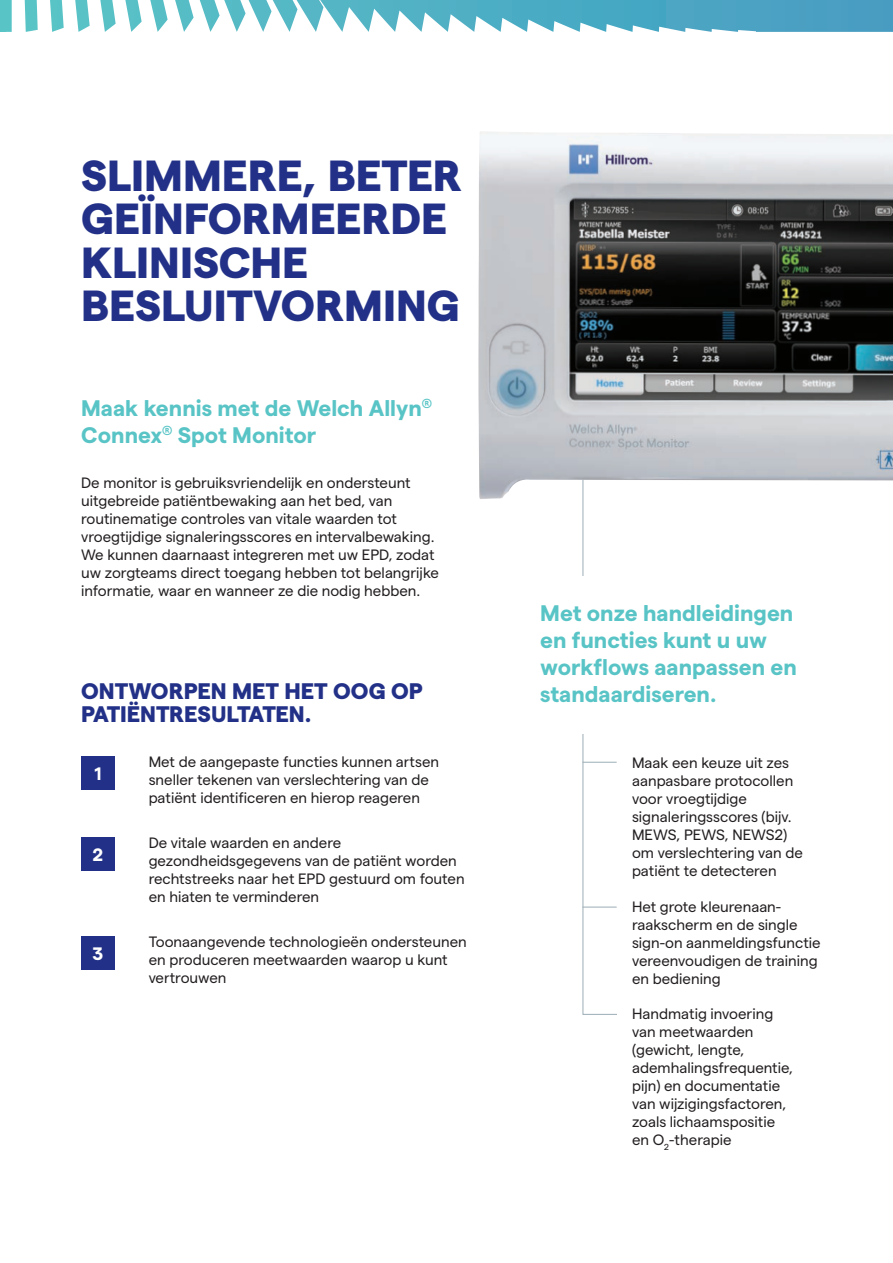
<style>
.page{position:relative;width:893px;height:1263px;background:#fff}
.page>*{position:absolute;margin:0;border:0;box-sizing:border-box;transform-origin:0 0}
.t1{font:800 43.5px/43.5px "Matter";color:#223187}
.t2{font:700 22.5px/27px "Matter";color:#59c4c6}
.t3{font:800 22.5px/22.5px "Matter";color:#223187}
.t4{font:700 18px "Matter";color:#fff}
.t5{font:15px/18px "Matter";color:#231f20}
</style>
<div class="page">
<svg style="left:0;top:0;width:893px;height:32px"></svg>
<svg style="left:582px;top:499px;width:35px;height:516px"></svg>
<img style="left:478px;top:131px;width:415px;height:368px">
<hr style="left:583px;top:907px;width:34px;height:1px;background:#9badb7">
<hr style="left:583px;top:762px;width:34px;height:1px;background:#9badb7">
<div style="left:81px;top:756px;width:34px;height:33px;background:#223187"></div>
<div style="left:81px;top:837px;width:34px;height:34px;background:#223187"></div>
<div style="left:81px;top:936px;width:34px;height:33px;background:#223187"></div>
<div style="left:510px;top:577px;width:341px;height:157px;background:#fff"></div>
<h1 class="t1" style="left:81px;top:150px;width:382px">SLIMMERE, BETER<br>GEÏNFORMEERDE<br>KLINISCHE<br>BESLUITVORMING</h1>
<h2 class="t2" style="left:81px;top:392px;width:352px">Maak kennis met de Welch Allyn<sup>®<br></sup>Connex<sup>®</sup> Spot Monitor</h2>
<p class="t5" style="left:81px;top:472px;width:359px">De monitor is gebruiksvriendelijk en ondersteunt uitgebreide patiëntbewaking aan het bed, van routinematige controles van vitale waarden tot vroegtijdige signaleringsscores en intervalbewaking.<br>We kunnen daarnaast integreren met uw EPD, zodat uw zorgteams direct toegang hebben tot belangrijke informatie, waar en wanneer ze die nodig hebben.</p>
<h2 class="t3" style="left:81px;top:678px;width:343px">ONTWORPEN MET HET OOG OP<br>PATIËNTRESULTATEN.</h2>
<p class="t5" style="left:149px;top:751px;width:292px">Met de aangepaste functies kunnen artsen sneller tekenen van verslechtering van de patiënt identificeren en hierop reageren</p>
<p class="t5" style="left:149px;top:832px;width:317px">De vitale waarden en andere gezondheidsgegevens van de patiënt worden rechtstreeks naar het EPD gestuurd om fouten en hiaten te verminderen</p>
<p class="t5" style="left:149px;top:931px;width:320px">Toonaangevende technologieën ondersteunen en produceren meetwaarden waarop u kunt vertrouwen</p>
<p class="t4" style="left:94px;top:760px;width:9px">1</p>
<p class="t4" style="left:93px;top:842px;width:12px">2</p>
<p class="t4" style="left:93px;top:940px;width:12px">3</p>
<h2 class="t2" style="left:540px;top:597px;width:258px">Met onze handleidingen en functies kunt u uw workflows aanpassen en standaardiseren.</h2>
<p class="t5" style="left:632px;top:752px;width:172px">Maak een keuze uit zes aanpasbare protocollen voor vroegtijdige signaleringsscores (bijv.<br>MEWS, PEWS, NEWS2) om verslechtering van de patiënt te detecteren</p>
<p class="t5" style="left:632px;top:896px;width:190px">Het grote kleurenaan&shy;raakscherm en de single sign-on aanmeldingsfunctie vereenvoudigen de training en bediening</p>
<p class="t5" style="left:632px;top:1004px;width:163px">Handmatig invoering van meetwaarden (gewicht, lengte, ademhalingsfrequentie, pijn) en documentatie van wijzigingsfactoren, zoals lichaamspositie en O<sub>2</sub>-therapie</p>
</div>
